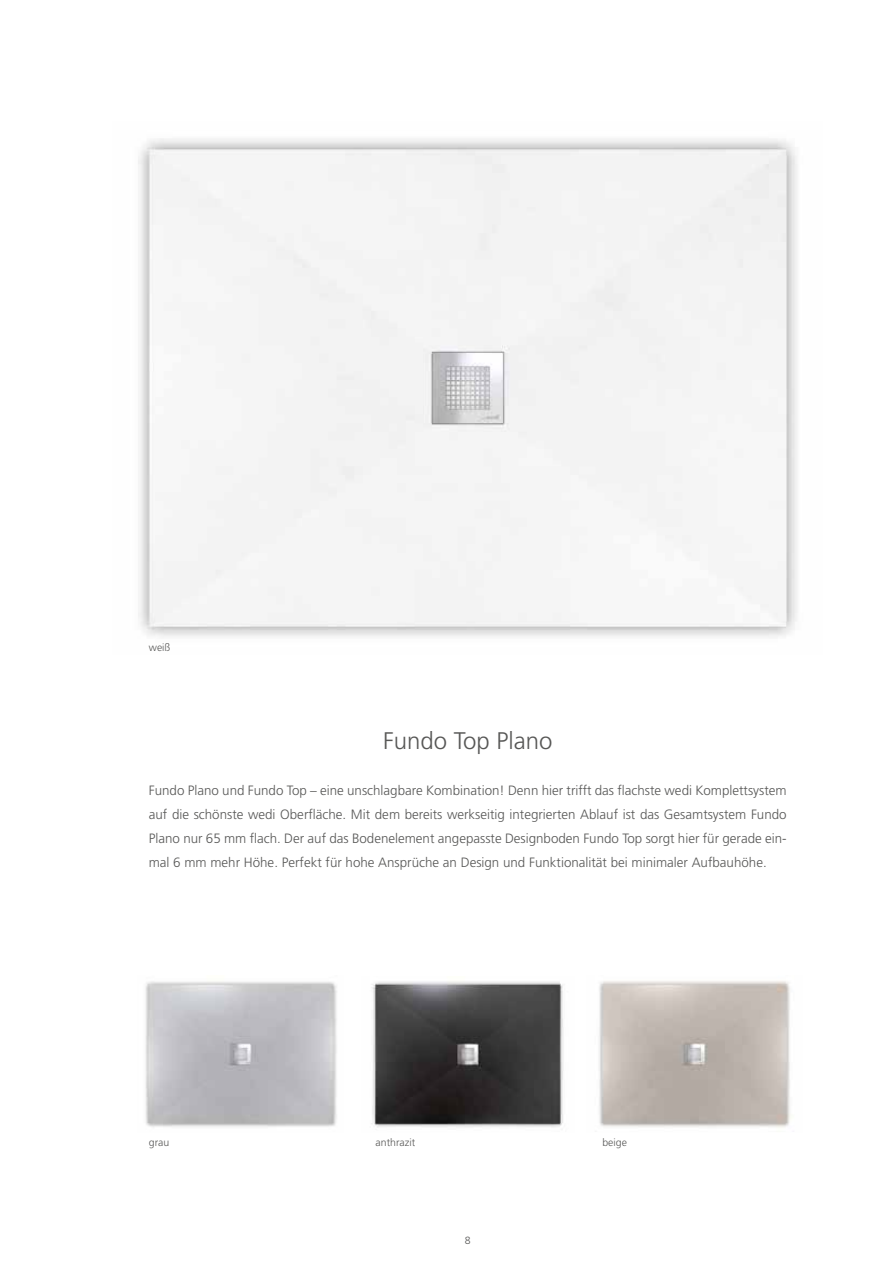
<style>
.page{position:relative;width:893px;height:1263px;background:#fff}
.page>*{position:absolute;margin:0;border:0;box-sizing:border-box;transform-origin:0 0}
.t1{font:300 24px "Frutiger LT Com";color:#575756}
.t2{font:300 13.5px/24px "Frutiger LT Com";color:#575756;text-align:justify}
.t3{font:300 10.5px "Frutiger LT Com";color:#575756}
</style>
<div class="page">
<img style="left:599px;top:981px;width:192px;height:147px">
<img style="left:371px;top:981px;width:193px;height:147px">
<img style="left:145px;top:981px;width:192px;height:146px">
<img style="left:138px;top:138px;width:659px;height:499px">
<p class="t3" style="left:149px;top:642px;width:23px">weiß</p>
<h1 class="t1" style="left:383px;top:727px;width:171px">Fundo Top Plano</h1>
<p class="t2" style="left:149px;top:778px;width:639px">Fundo Plano und Fundo Top – eine unschlagbare Kombination! Denn hier trifft das flachste wedi Komplettsystem auf die schönste wedi Oberfläche. Mit dem bereits werkseitig integrierten Ablauf ist das Gesamtsystem Fundo Plano nur 65 mm flach. Der auf das Bodenelement angepasste Designboden Fundo Top sorgt hier für gerade ein&shy;mal 6 mm mehr Höhe. Perfekt für hohe Ansprüche an Design und Funktionalität bei minimaler Aufbauhöhe.</p>
<p class="t3" style="left:149px;top:1136px;width:22px">grau</p>
<p class="t3" style="left:376px;top:1136px;width:41px">anthrazit</p>
<p class="t3" style="left:602px;top:1136px;width:26px">beige</p>
<p class="t3" style="left:465px;top:1234px;width:7px">8</p>
</div>
